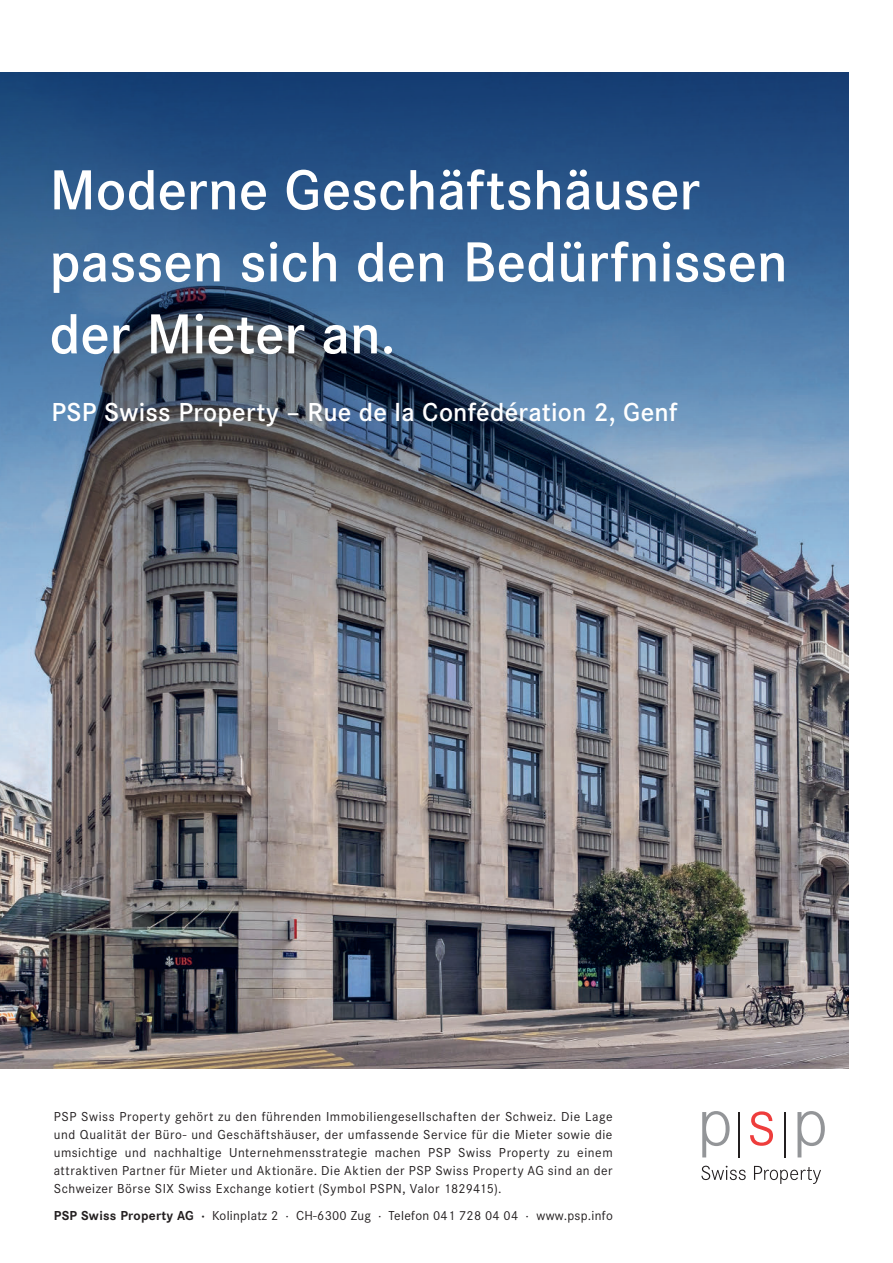
<style>
.page{position:relative;width:893px;height:1263px;background:#fff}
.page>*{position:absolute;margin:0;border:0;box-sizing:border-box;transform-origin:0 0}
.t1{font:600 58.5px/72px "Corporate S";color:#fff}
.t2{font:600 27px "Corporate S";letter-spacing:.01em;color:#fff}
.t3{font:13.5px/18px "Corporate S";letter-spacing:.02em;color:#231f20;text-align:justify}
.s1{font-weight:700}
</style>
<div class="page">
<img style="left:0;top:728px;width:849px;height:341px">
<img style="left:0;top:72px;width:849px;height:656px">
<hr style="left:784px;top:1112px;width:1px;height:45px;background:#231f20">
<hr style="left:738px;top:1112px;width:2px;height:45px;background:#231f20">
<svg style="left:701px;top:1166px;width:45px;height:14px"></svg>
<svg style="left:754px;top:1166px;width:67px;height:18px"></svg>
<svg style="left:750px;top:1111px;width:23px;height:35px"></svg>
<svg style="left:702px;top:1111px;width:28px;height:46px"></svg>
<svg style="left:797px;top:1111px;width:28px;height:46px"></svg>
<h1 class="t1" style="left:50px;top:159px;width:740px">Moderne Geschäftshäuser passen sich den Bedürfnissen der Mieter an.</h1>
<h2 class="t2" style="left:52px;top:402px;width:627px">PSP Swiss Property – Rue de la Confédération 2, Genf</h2>
<p class="t3" style="left:54px;top:1109px;width:560px">PSP Swiss Property gehört zu den führenden Immobiliengesellschaften der Schweiz. Die Lage und Qualität der Büro- und Geschäftshäuser, der umfassende Service für die Mieter sowie die umsichtige und nachhaltige Unternehmensstrategie machen PSP Swiss Property zu einem attraktiven Partner für Mieter und Aktionäre. Die Aktien der PSP Swiss Property AG sind an der Schweizer Börse SIX Swiss Exchange kotiert (Symbol PSPN, Valor 1829415).</p>
<p class="t3" style="left:54px;top:1208px;width:561px"><span class="s1">PSP Swiss Property AG ·</span> Kolinplatz 2 · CH-6300 Zug · Telefon 041 728 04 04 · www.psp.info</p>
</div>
